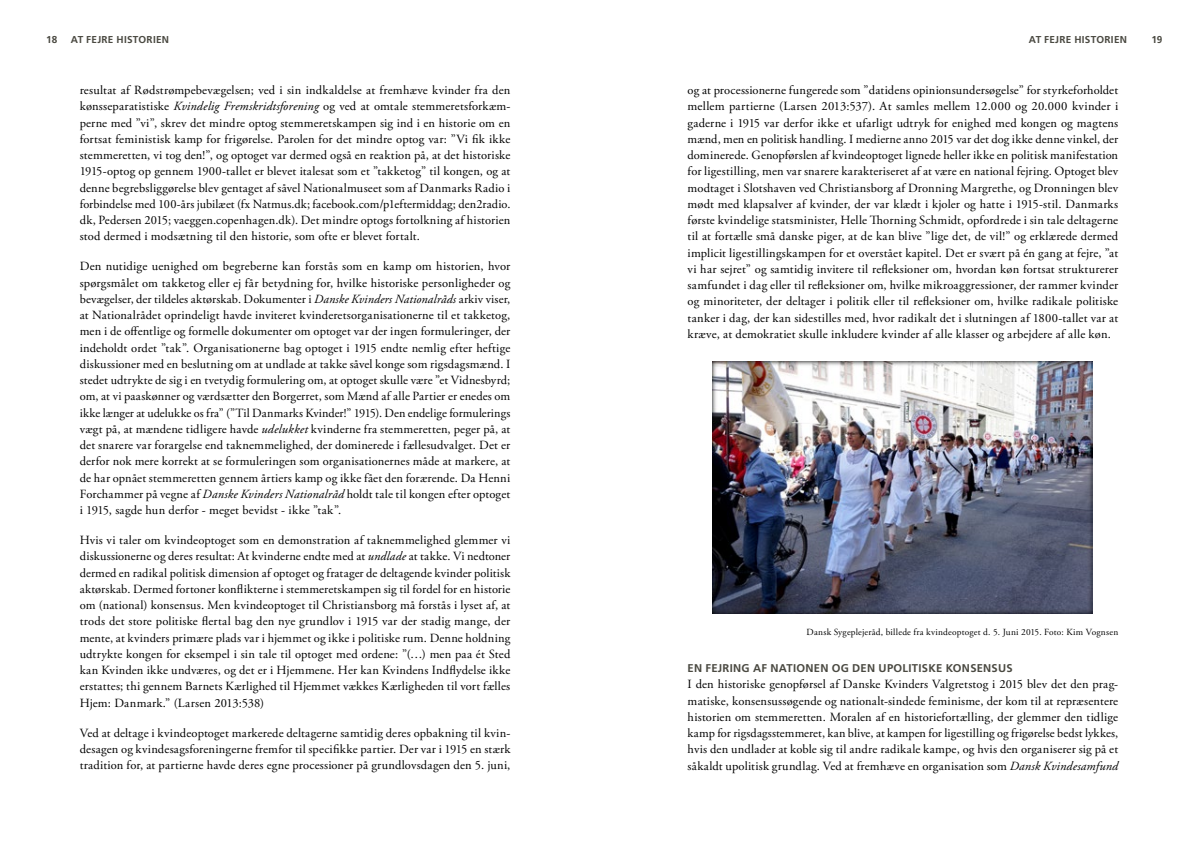
<style>
.page{position:relative;width:1198px;height:847px;background:#fff}
.page>*{position:absolute;margin:0;border:0;box-sizing:border-box;transform-origin:0 0}
.Svart_Brödtext_utan{font:12.5px/16.2px "Adobe Garamond Pro";letter-spacing:.015em;color:#000;text-align:justify}
.Grå_Underrubrik_1{font:700 11.25px "Frutiger LT Std";letter-spacing:.02em;color:#4a4941}
.t1{font:700 10px "Frutiger LT Std";letter-spacing:.025em;color:#4a4941}
.bildtext{font:9.38px "Adobe Garamond Pro";letter-spacing:.025em;color:#000}
.s1{font-style:italic}
</style>
<div class="page">
<img style="left:713px;top:361px;width:380px;height:253px">
<p class="t1" style="left:46px;top:34px;width:13px">18</p>
<p class="t1" style="left:71px;top:34px;width:100px">AT FEJRE HISTORIEN</p>
<p class="t1" style="left:1028px;top:34px;width:100px">AT FEJRE HISTORIEN</p>
<p class="t1" style="left:1151px;top:34px;width:13px">19</p>
<p class="Svart_Brödtext_utan" style="left:80px;top:82px;width:432px">resultat af Rødstrømpebevægelsen; ved i sin indkaldelse at fremhæve kvinder fra den kønsseparatistiske <span class="s1">Kvindelig Fremskridtsforening</span> og ved at omtale stemmeretsforkæm&shy;perne med ”vi”, skrev det mindre optog stemmeretskampen sig ind i en historie om en fortsat feministisk kamp for frigørelse. Parolen for det mindre optog var: ”Vi fik ikke stemmeretten, vi tog den!”, og optoget var dermed også en reaktion på, at det historiske 1915-optog op gennem 1900-tallet er blevet italesat som et ”takketog” til kongen, og at denne begrebsliggørelse blev gentaget af såvel Nationalmuseet som af Danmarks Radio i forbindelse med 100-års jubilæet (fx Natmus.dk; facebook.com/p1eftermiddag; den2radio. dk, Pedersen 2015; vaeggen.copenhagen.dk). Det mindre optogs fortolkning af historien stod dermed i modsætning til den historie, som ofte er blevet fortalt.</p>
<p class="Svart_Brödtext_utan" style="left:80px;top:259px;width:432px">Den nutidige uenighed om begreberne kan forstås som en kamp om historien, hvor spørgsmålet om takketog eller ej får betydning for, hvilke historiske personligheder og bevægelser, der tildeles aktørskab. Dokumenter i <span class="s1">Danske Kvinders Nationalråds</span> arkiv viser, at Nationalrådet oprindeligt havde inviteret kvinderetsorganisationerne til et takketog, men i de offentlige og formelle dokumenter om optoget var der ingen formuleringer, der indeholdt ordet ”tak”. Organisationerne bag optoget i 1915 endte nemlig efter heftige diskussioner med en beslutning om at undlade at takke såvel konge som rigsdagsmænd. I stedet udtrykte de sig i en tvetydig formulering om, at optoget skulle være ”et Vidnesbyrd; om, at vi paaskønner og værdsætter den Borgerret, som Mænd af alle Partier er enedes om ikke længer at udelukke os fra” (”Til Danmarks Kvinder!” 1915). Den endelige formulerings vægt på, at mændene tidligere havde <span class="s1">udelukket</span> kvinderne fra stemmeretten, peger på, at det snarere var forargelse end taknemmelighed, der dominerede i fællesudvalget. Det er derfor nok mere korrekt at se formuleringen som organisationernes måde at markere, at de har opnået stemmeretten gennem årtiers kamp og ikke fået den forærende. Da Henni Forchammer på vegne af <span class="s1">Danske Kvinders Nationalråd</span> holdt tale til kongen efter optoget i 1915, sagde hun derfor - meget bevidst - ikke ”tak”.</p>
<p class="Svart_Brödtext_utan" style="left:80px;top:532px;width:432px">Hvis vi taler om kvindeoptoget som en demonstration af taknemmelighed glemmer vi diskussionerne og deres resultat: At kvinderne endte med at <span class="s1">undlade</span> at takke. Vi nedtoner dermed en radikal politisk dimension af optoget og fratager de deltagende kvinder politisk aktørskab. Dermed fortoner konflikterne i stemmeretskampen sig til fordel for en historie om (national) konsensus. Men kvindeoptoget til Christiansborg må forstås i lyset af, at trods det store politiske flertal bag den nye grundlov i 1915 var der stadig mange, der mente, at kvinders primære plads var i hjemmet og ikke i politiske rum. Denne holdning udtrykte kongen for eksempel i sin tale til optoget med ordene: ”(…) men paa ét Sted kan Kvinden ikke undværes, og det er i Hjemmene. Her kan Kvindens Indflydelse ikke erstattes; thi gennem Barnets Kærlighed til Hjemmet vækkes Kærligheden til vort fælles Hjem: Danmark.” (Larsen 2013:538)</p>
<p class="Svart_Brödtext_utan" style="left:80px;top:725px;width:432px">Ved at deltage i kvindeoptoget markerede deltagerne samtidig deres opbakning til kvin&shy;desagen og kvindesagsforeningerne fremfor til specifikke partier. Der var i 1915 en stærk tradition for, at partierne havde deres egne processioner på grundlovsdagen den 5. juni,</p>
<p class="Svart_Brödtext_utan" style="left:687px;top:82px;width:432px">og at processionerne fungerede som ”datidens opinionsundersøgelse” for styrkeforholdet mellem partierne (Larsen 2013:537). At samles mellem 12.000 og 20.000 kvinder i gaderne i 1915 var derfor ikke et ufarligt udtryk for enighed med kongen og magtens mænd, men en politisk handling. I medierne anno 2015 var det dog ikke denne vinkel, der dominerede. Genopførslen af kvindeoptoget lignede heller ikke en politisk manifestation for ligestilling, men var snarere karakteriseret af at være en national fejring. Optoget blev modtaget i Slotshaven ved Christiansborg af Dronning Margrethe, og Dronningen blev mødt med klapsalver af kvinder, der var klædt i kjoler og hatte i 1915-stil. Danmarks første kvindelige statsminister, Helle Thorning Schmidt, opfordrede i sin tale deltagerne til at fortælle små danske piger, at de kan blive ”lige det, de vil!” og erklærede dermed implicit ligestillingskampen for et overstået kapitel. Det er svært på én gang at fejre, ”at vi har sejret” og samtidig invitere til refleksioner om, hvordan køn fortsat strukturerer samfundet i dag eller til refleksioner om, hvilke mikroaggressioner, der rammer kvinder og minoriteter, der deltager i politik eller til refleksioner om, hvilke radikale politiske tanker i dag, der kan sidestilles med, hvor radikalt det i slutningen af 1800-tallet var at kræve, at demokratiet skulle inkludere kvinder af alle klasser og arbejdere af alle køn.</p>
<p class="bildtext" style="left:806px;top:626px;width:313px">Dansk Sygeplejeråd, billede fra kvindeoptoget d. 5. Juni 2015. Foto: Kim Vognsen</p>
<p class="Grå_Underrubrik_1" style="left:687px;top:661px;width:326px">EN FEJRING AF NATIONEN OG DEN UPOLITISKE KONSENSUS</p>
<p class="Svart_Brödtext_utan" style="left:687px;top:677px;width:432px">I den historiske genopførsel af Danske Kvinders Valgretstog i 2015 blev det den prag&shy;matiske, konsensussøgende og nationalt-sindede feminisme, der kom til at repræsentere historien om stemmeretten. Moralen af en historiefortælling, der glemmer den tidlige kamp for rigsdagsstemmeret, kan blive, at kampen for ligestilling og frigørelse bedst lykkes, hvis den undlader at koble sig til andre radikale kampe, og hvis den organiserer sig på et såkaldt upolitisk grundlag. Ved at fremhæve en organisation som <span class="s1">Dansk Kvindesamfund</span></p>
</div>
